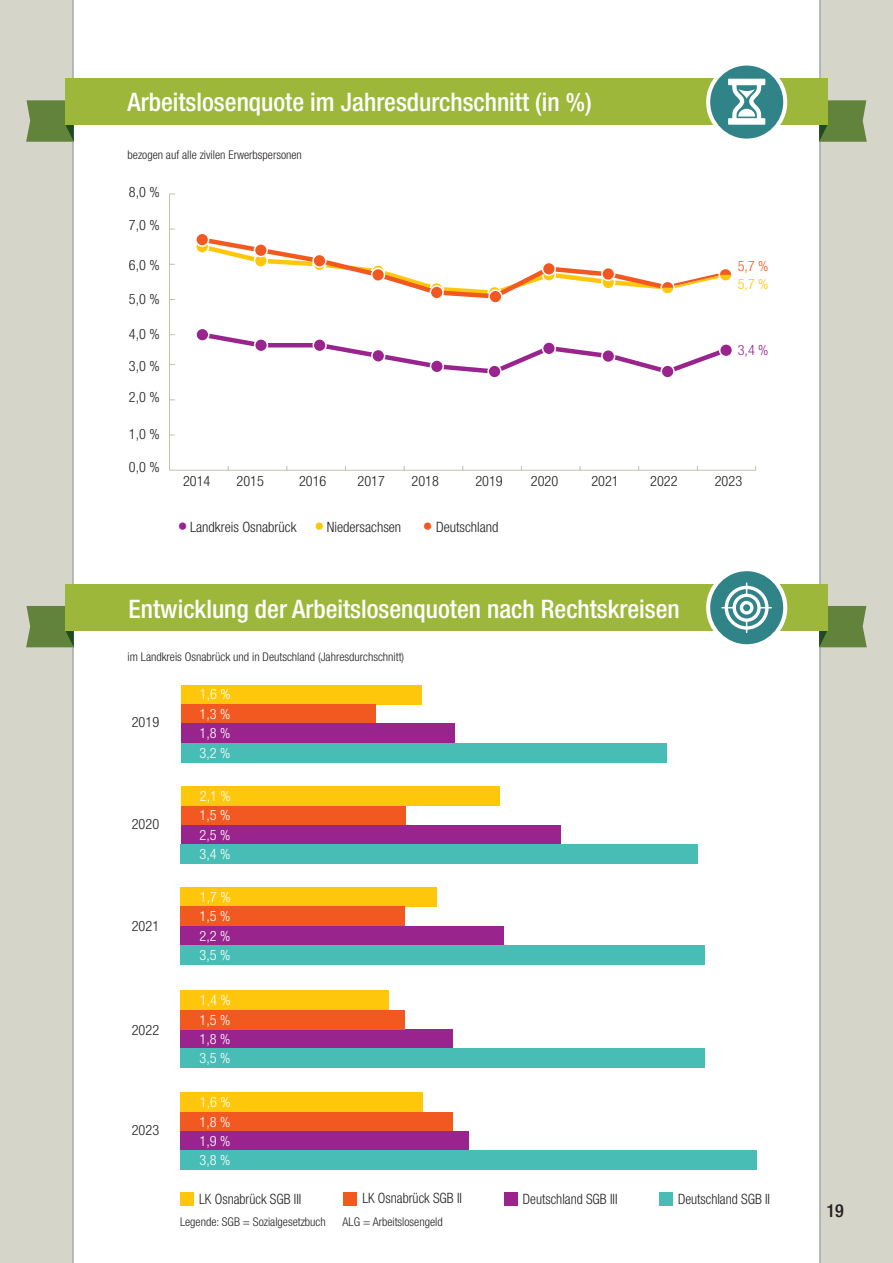
<style>
.page{position:relative;width:893px;height:1263px;background:#fff}
.page>*{position:absolute;margin:0;border:0;box-sizing:border-box;transform-origin:0 0}
.t1{font:500 condensed 25.5px "Helvetica Neue LT Std";color:#fff}
.t2{font:500 condensed 18px "Helvetica Neue LT Std";color:#231f20}
.t3{font:300 condensed 14.25px/31px "Helvetica Neue LT Std";color:#231f20}
.t4{font:300 condensed 14.25px "Helvetica Neue LT Std";color:#fff}
.t5{font:300 condensed 14.25px "Helvetica Neue LT Std";color:#231f20;scale:.96 1}
.t6{font:300 condensed 14.25px "Helvetica Neue LT Std";color:#f15921}
.t7{font:300 condensed 14.25px "Helvetica Neue LT Std";color:#99248e}
.t8{font:300 condensed 14.25px "Helvetica Neue LT Std";color:#fec70c}
.t9{font:300 condensed 12px "Helvetica Neue LT Std";color:#231f20}
.s1{font-family:"Helvetica";font-weight:700;font-stretch:normal;font-size:33px;color:#99248e}
.s2{font-family:"Helvetica";font-weight:700;font-stretch:normal;font-size:33px;color:#fec70c}
.s3{font-family:"Helvetica";font-weight:700;font-stretch:normal;font-size:33px;color:#f15921}
</style>
<div class="page">
<div style="left:0;top:0;width:72px;height:1263px;background:#d6d5ca"></div>
<div style="left:821px;top:0;width:72px;height:1263px;background:#d6d5ca"></div>
<hr style="left:72px;top:0;width:2px;height:1263px;background:#a4abae">
<hr style="left:819px;top:0;width:2px;height:1263px;background:#a4abae">
<svg style="left:26px;top:100px;width:48px;height:42px;background:#668644"></svg>
<svg style="left:819px;top:100px;width:48px;height:42px;background:#668644"></svg>
<div style="left:65px;top:79px;width:426px;height:46px;background:#9db73b"></div>
<div style="left:402px;top:79px;width:426px;height:46px;background:#9db73b"></div>
<div style="left:708px;top:64px;width:77px;height:77px;background:#308487;border-radius:50%"></div>
<div style="left:706px;top:62px;width:81px;height:81px;border:4px solid #fff;border-radius:50%"></div>
<div style="left:728px;top:118px;width:37px;height:7px;background:#fff"></div>
<div style="left:728px;top:79px;width:37px;height:6px;background:#fff"></div>
<svg style="left:732px;top:85px;width:29px;height:34px"></svg>
<svg style="left:209px;top:333px;width:512px;height:41px"></svg>
<hr style="left:170px;top:470px;width:586px;height:1px;background:#c2c2b1">
<hr style="left:169px;top:194px;width:1px;height:272px;background:#c2c2b1">
<div style="left:196px;top:328px;width:13px;height:13px;background:#99248e;border-radius:50%"></div>
<div style="left:195px;top:328px;width:15px;height:14px;border:2px solid #fff;border-radius:50%"></div>
<div style="left:255px;top:339px;width:12px;height:13px;background:#99248e;border-radius:50%"></div>
<div style="left:254px;top:338px;width:14px;height:14px;border:2px solid #fff;border-radius:50%"></div>
<div style="left:313px;top:339px;width:13px;height:13px;background:#99248e;border-radius:50%"></div>
<div style="left:313px;top:338px;width:14px;height:14px;border:2px solid #fff;border-radius:50%"></div>
<div style="left:372px;top:349px;width:13px;height:13px;background:#99248e;border-radius:50%"></div>
<div style="left:371px;top:349px;width:14px;height:14px;border:2px solid #fff;border-radius:50%"></div>
<div style="left:430px;top:360px;width:13px;height:13px;background:#99248e;border-radius:50%"></div>
<div style="left:430px;top:359px;width:14px;height:14px;border:2px solid #fff;border-radius:50%"></div>
<div style="left:488px;top:365px;width:13px;height:13px;background:#99248e;border-radius:50%"></div>
<div style="left:487px;top:364px;width:15px;height:15px;border:2px solid #fff;border-radius:50%"></div>
<div style="left:195px;top:240px;width:14px;height:14px;border:2px solid #fff;border-radius:50%"></div>
<div style="left:543px;top:342px;width:12px;height:13px;background:#99248e;border-radius:50%"></div>
<div style="left:542px;top:341px;width:14px;height:14px;border:2px solid #fff;border-radius:50%"></div>
<div style="left:602px;top:350px;width:13px;height:12px;background:#99248e;border-radius:50%"></div>
<div style="left:601px;top:349px;width:14px;height:14px;border:2px solid #fff;border-radius:50%"></div>
<div style="left:661px;top:365px;width:13px;height:13px;background:#99248e;border-radius:50%"></div>
<div style="left:660px;top:364px;width:15px;height:15px;border:2px solid #fff;border-radius:50%"></div>
<div style="left:195px;top:233px;width:14px;height:14px;border:2px solid #fff;border-radius:50%"></div>
<div style="left:488px;top:289px;width:15px;height:15px;border:2px solid #fff;border-radius:50%"></div>
<svg style="left:197px;top:234px;width:533px;height:68px"></svg>
<div style="left:718px;top:268px;width:15px;height:14px;border:2px solid #fff;border-radius:50%"></div>
<div style="left:720px;top:344px;width:12px;height:13px;background:#99248e;border-radius:50%"></div>
<div style="left:719px;top:343px;width:14px;height:14px;border:2px solid #fff;border-radius:50%"></div>
<svg style="left:26px;top:606px;width:48px;height:41px;background:#658542"></svg>
<svg style="left:819px;top:606px;width:48px;height:41px;background:#658542"></svg>
<div style="left:65px;top:584px;width:426px;height:46px;background:#9db73b"></div>
<div style="left:402px;top:584px;width:426px;height:46px;background:#9db73b"></div>
<svg style="left:708px;top:569px;width:77px;height:77px;background:#4d9598"></svg>
<div style="left:706px;top:567px;width:81px;height:81px;border:4px solid #fff;border-radius:50%"></div>
<svg style="left:722px;top:583px;width:49px;height:49px;background:#78afb1"></svg>
<div style="left:659px;top:1192px;width:14px;height:13px;background:#48bdb6"></div>
<div style="left:504px;top:1192px;width:14px;height:13px;background:#99248e"></div>
<div style="left:343px;top:1192px;width:14px;height:13px;background:#f15921"></div>
<div style="left:180px;top:1192px;width:14px;height:13px;background:#fec70c"></div>
<div style="left:181px;top:685px;width:241px;height:19px;background:#fec70c"></div>
<div style="left:180px;top:1093px;width:243px;height:19px;background:#fec70c"></div>
<div style="left:181px;top:786px;width:319px;height:20px;background:#fec70c"></div>
<div style="left:180px;top:1112px;width:273px;height:19px;background:#f15921"></div>
<div style="left:181px;top:704px;width:194px;height:20px;background:#f15921"></div>
<div style="left:181px;top:806px;width:224px;height:19px;background:#f15921"></div>
<div style="left:180px;top:1131px;width:289px;height:20px;background:#99248e"></div>
<div style="left:181px;top:724px;width:273px;height:19px;background:#99248e"></div>
<div style="left:181px;top:825px;width:379px;height:19px;background:#99248e"></div>
<div style="left:180px;top:1151px;width:577px;height:19px;background:#48bdb6"></div>
<div style="left:181px;top:743px;width:486px;height:19px;background:#48bdb6"></div>
<div style="left:181px;top:845px;width:517px;height:19px;background:#48bdb6"></div>
<div style="left:180px;top:887px;width:257px;height:20px;background:#fec70c"></div>
<div style="left:180px;top:926px;width:324px;height:19px;background:#99248e"></div>
<div style="left:180px;top:907px;width:224px;height:19px;background:#f15921"></div>
<div style="left:180px;top:945px;width:524px;height:20px;background:#48bdb6"></div>
<div style="left:180px;top:991px;width:208px;height:19px;background:#fec70c"></div>
<div style="left:180px;top:1029px;width:273px;height:20px;background:#99248e"></div>
<div style="left:180px;top:1010px;width:224px;height:19px;background:#f15921"></div>
<div style="left:180px;top:1049px;width:524px;height:19px;background:#48bdb6"></div>
<h2 class="t1" style="left:128px;top:86px;width:466px">Arbeitslosenquote im Jahresdurchschnitt (in %)</h2>
<p class="t9" style="left:128px;top:148px;width:176px">bezogen auf alle zivilen Erwerbspersonen</p>
<p class="t3" style="left:129px;top:176px;width:32px">8,0 %</p>
<p class="t3" style="left:129px;top:209px;width:32px">7,0 %</p>
<p class="t3" style="left:129px;top:249px;width:32px">6,0 %</p>
<p class="t3" style="left:129px;top:283px;width:32px">5,0 %</p>
<p class="t3" style="left:129px;top:318px;width:32px">4,0 %</p>
<p class="t3" style="left:129px;top:350px;width:32px">3,0 %<br>2,0 %</p>
<p class="t3" style="left:129px;top:419px;width:32px">1,0 %</p>
<p class="t3" style="left:129px;top:451px;width:32px">0,0 %</p>
<p class="t6" style="left:738px;top:257px;width:32px">5,7 %</p>
<p class="t8" style="left:738px;top:276px;width:32px">5,7 %</p>
<p class="t7" style="left:738px;top:342px;width:32px">3,4 %</p>
<p class="t3" style="left:183px;top:465px;width:29px">2014</p>
<p class="t3" style="left:237px;top:465px;width:29px">2015</p>
<p class="t3" style="left:299px;top:465px;width:29px">2016</p>
<p class="t3" style="left:358px;top:465px;width:29px">2017</p>
<p class="t3" style="left:412px;top:465px;width:29px">2018</p>
<p class="t3" style="left:475px;top:465px;width:29px">2019</p>
<p class="t3" style="left:531px;top:465px;width:29px">2020</p>
<p class="t3" style="left:177px;top:511px;width:121px"><span class="s1">•</span> Landkreis Osnabrück</p>
<p class="t3" style="left:314px;top:511px;width:89px"><span class="s2">•</span>Niedersachsen</p>
<p class="t3" style="left:422px;top:511px;width:78px"><span class="s3">•</span> Deutschland</p>
<p class="t3" style="left:591px;top:465px;width:29px">2021</p>
<p class="t3" style="left:650px;top:465px;width:29px">2022</p>
<p class="t3" style="left:715px;top:465px;width:29px">2023</p>
<p class="t1" style="left:129px;top:593px;width:553px">Entwicklung der Arbeitslosenquoten nach Rechtskreisen</p>
<p class="t9" style="left:128px;top:650px;width:278px">im Landkreis Osnabrück und in Deutschland (Jahresdurchschnitt)</p>
<p class="t3" style="left:132px;top:707px;width:29px">2019</p>
<p class="t3" style="left:132px;top:808px;width:29px">2020</p>
<p class="t3" style="left:132px;top:910px;width:29px">2021</p>
<p class="t3" style="left:132px;top:1014px;width:29px">2022</p>
<p class="t3" style="left:132px;top:1114px;width:29px">2023</p>
<p class="t4" style="left:200px;top:686px;width:32px">1,6 %</p>
<p class="t4" style="left:200px;top:706px;width:32px">1,3 %</p>
<p class="t4" style="left:200px;top:725px;width:32px">1,8 %</p>
<p class="t4" style="left:200px;top:744px;width:32px">3,2 %</p>
<p class="t4" style="left:200px;top:787px;width:32px">2,1 %</p>
<p class="t4" style="left:200px;top:807px;width:32px">1,5 %</p>
<p class="t4" style="left:200px;top:826px;width:32px">2,5 %</p>
<p class="t4" style="left:200px;top:846px;width:32px">3,4 %</p>
<p class="t4" style="left:200px;top:888px;width:32px">1,7 %</p>
<p class="t4" style="left:200px;top:908px;width:32px">1,5 %</p>
<p class="t4" style="left:200px;top:927px;width:32px">2,2 %</p>
<p class="t4" style="left:200px;top:947px;width:32px">3,5 %</p>
<p class="t4" style="left:200px;top:992px;width:32px">1,4 %</p>
<p class="t4" style="left:200px;top:1011px;width:32px">1,5 %</p>
<p class="t4" style="left:200px;top:1031px;width:32px">1,8 %</p>
<p class="t4" style="left:200px;top:1050px;width:32px">3,5 %</p>
<p class="t4" style="left:200px;top:1093px;width:32px">1,6 %</p>
<p class="t4" style="left:200px;top:1113px;width:32px">1,8 %</p>
<p class="t4" style="left:200px;top:1132px;width:32px">1,9 %</p>
<p class="t4" style="left:200px;top:1152px;width:32px">3,8 %</p>
<p class="t5" style="left:199px;top:1190px;width:108px">LK Osnabrück SGB III</p>
<p class="t5" style="left:362px;top:1190px;width:105px">LK Osnabrück SGB II</p>
<p class="t5" style="left:523px;top:1190px;width:100px">Deutschland SGB III</p>
<p class="t5" style="left:678px;top:1190px;width:97px">Deutschland SGB II</p>
<p class="t9" style="left:180px;top:1215px;width:147px">Legende: SGB = Sozialgesetzbuch</p>
<p class="t9" style="left:343px;top:1215px;width:102px">ALG = Arbeitslosengeld</p>
<p class="t2" style="left:827px;top:1200px;width:19px">19</p>
</div>
